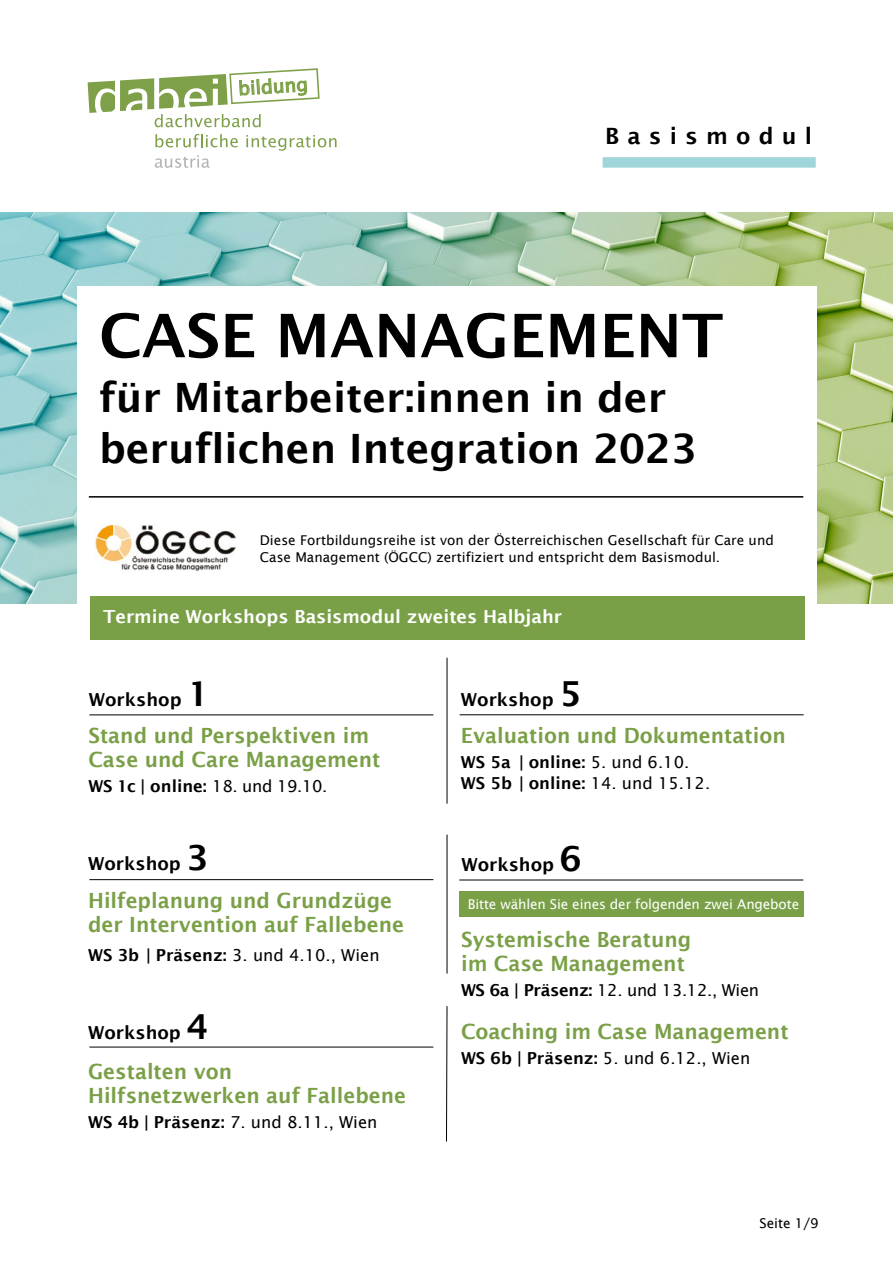
<style>
.page{position:relative;width:893px;height:1263px;background:#fff}
.page>*{position:absolute;margin:0;border:0;box-sizing:border-box;transform-origin:0 0}
.t1{font:600 60px "Lucida Sans";color:#000}
.t2{font:600 40.5px/51px "Lucida Sans";color:#000}
.t3{font:600 22.5px "Lucida Sans";letter-spacing:1.03em;color:#000}
.t4{font:600 22.5px "Lucida Sans";letter-spacing:.365em;color:#000}
.t5{font:600 21px/24px "Lucida Sans";color:#7aa047}
.t6{font:18.9px "Lucida Sans Unicode";color:#7ea048}
.t7{font:600 18px "Lucida Sans";color:#000}
.t8{font:600 18px "Lucida Sans";color:#fff}
.t9{font:16.5px "Lucida Sans";color:#000}
.t10{font:600 16.5px/21px "Lucida Sans";color:#000}
.t11{font:16.5px "Lucida Sans";letter-spacing:-.02em;color:#000}
.t12{font:13.5px/16.5px "Lucida Sans";color:#000}
.t13{font:13.5px "Lucida Sans";letter-spacing:-.01em;color:#fff}
.s1{font-size:34.5px}
.s2{font-weight:400}
.s3{font-weight:600}
</style>
<div class="page">
<hr style="left:447px;top:658px;width:1px;height:146px;background:#000">
<hr style="left:447px;top:834px;width:1px;height:139px;background:#000">
<svg style="left:446px;top:1006px;width:2px;height:136px"></svg>
<hr style="left:89px;top:714px;width:344px;height:1px;background:#000">
<hr style="left:89px;top:879px;width:344px;height:1px;background:#000">
<hr style="left:89px;top:1047px;width:344px;height:1px;background:#000">
<div style="left:459px;top:891px;width:345px;height:26px;background:#7aa047"></div>
<hr style="left:459px;top:880px;width:344px;height:1px;background:#000">
<hr style="left:460px;top:714px;width:344px;height:1px;background:#000">
<img style="left:0;top:213px;width:893px;height:391px">
<div style="left:77px;top:286px;width:739px;height:331px;background:#fff"></div>
<img style="left:95px;top:524px;width:141px;height:47px">
<hr style="left:89px;top:496px;width:714px;height:2px;background:#000">
<svg style="left:155px;top:134px;width:83px;height:13px"></svg>
<svg style="left:246px;top:135px;width:90px;height:16px"></svg>
<svg style="left:155px;top:155px;width:55px;height:13px"></svg>
<svg style="left:88px;top:68px;width:232px;height:59px"></svg>
<div style="left:603px;top:157px;width:213px;height:11px;background:#a0d5d9"></div>
<div style="left:90px;top:596px;width:715px;height:44px;background:#7aa047"></div>
<p class="t6" style="left:237px;top:74px;width:71px;rotate:-4deg">bildung</p>
<p class="t4" style="left:605px;top:123px;width:208px">Basismodul</p>
<h1 class="t1" style="left:99px;top:302px;width:626px">CASE MANAGEMENT</h1>
<p class="t3" style="left:402px;top:348px;width:344px">Basismodul</p>
<h2 class="t2" style="left:99px;top:372px;width:599px">für Mitarbeiter:innen in der beruflichen Integration 2023</h2>
<p class="t12" style="left:260px;top:532px;width:515px">Diese Fortbildungsreihe ist von der Österreichischen Gesellschaft für Care und<br>Case Management (ÖGCC) zertifiziert und entspricht dem Basismodul.</p>
<p class="t8" style="left:103px;top:606px;width:461px">Termine Workshops Basismodul zweites Halbjahr</p>
<p class="t7" style="left:89px;top:689px;width:122px">Workshop <span class="s1">1</span></p>
<p class="t5" style="left:88px;top:723px;width:293px">Stand und Perspektiven im<br>Case und Care Management</p>
<p class="t10" style="left:88px;top:776px;width:241px">WS 1c | online: <span class="s2">18. und 19.10.</span></p>
<p class="t7" style="left:88px;top:853px;width:122px">Workshop <span class="s1">3</span></p>
<p class="t5" style="left:88px;top:888px;width:317px">Hilfeplanung und Grundzüge der Intervention auf Fallebene</p>
<p class="t9" style="left:88px;top:946px;width:293px"><span class="s3">WS 3b | Präsenz:</span> 3. und 4.10., Wien</p>
<p class="t7" style="left:88px;top:1022px;width:122px">Workshop <span class="s1">4</span></p>
<p class="t5" style="left:88px;top:1059px;width:320px">Gestalten von<br>Hilfsnetzwerken auf Fallebene</p>
<p class="t9" style="left:88px;top:1113px;width:291px"><span class="s3">WS 4b | Präsenz:</span> 7. und 8.11., Wien</p>
<p class="t7" style="left:461px;top:690px;width:122px">Workshop <span class="s1">5</span></p>
<p class="t5" style="left:461px;top:723px;width:326px">Evaluation und Dokumentation</p>
<p class="t10" style="left:461px;top:752px;width:251px">WS 5a | online: <span class="s2">5. und 6.10.<br></span>WS 5b | online: <span class="s2">14. und 15.12.</span></p>
<p class="t7" style="left:461px;top:854px;width:122px">Workshop <span class="s1">6</span></p>
<p class="t13" style="left:468px;top:897px;width:333px">Bitte wählen Sie eines der folgenden zwei Angebote</p>
<p class="t5" style="left:461px;top:927px;width:232px">Systemische Beratung im Case Management</p>
<p class="t11" style="left:461px;top:981px;width:300px"><span class="s3">WS 6a | Präsenz:</span> 12. und 13.12., Wien</p>
<p class="t5" style="left:461px;top:1019px;width:329px">Coaching im Case Management</p>
<p class="t9" style="left:461px;top:1049px;width:291px"><span class="s3">WS 6b | Präsenz:</span> 5. und 6.12., Wien</p>
<p class="t12" style="left:759px;top:1215px;width:61px">Seite 1/9</p>
</div>
